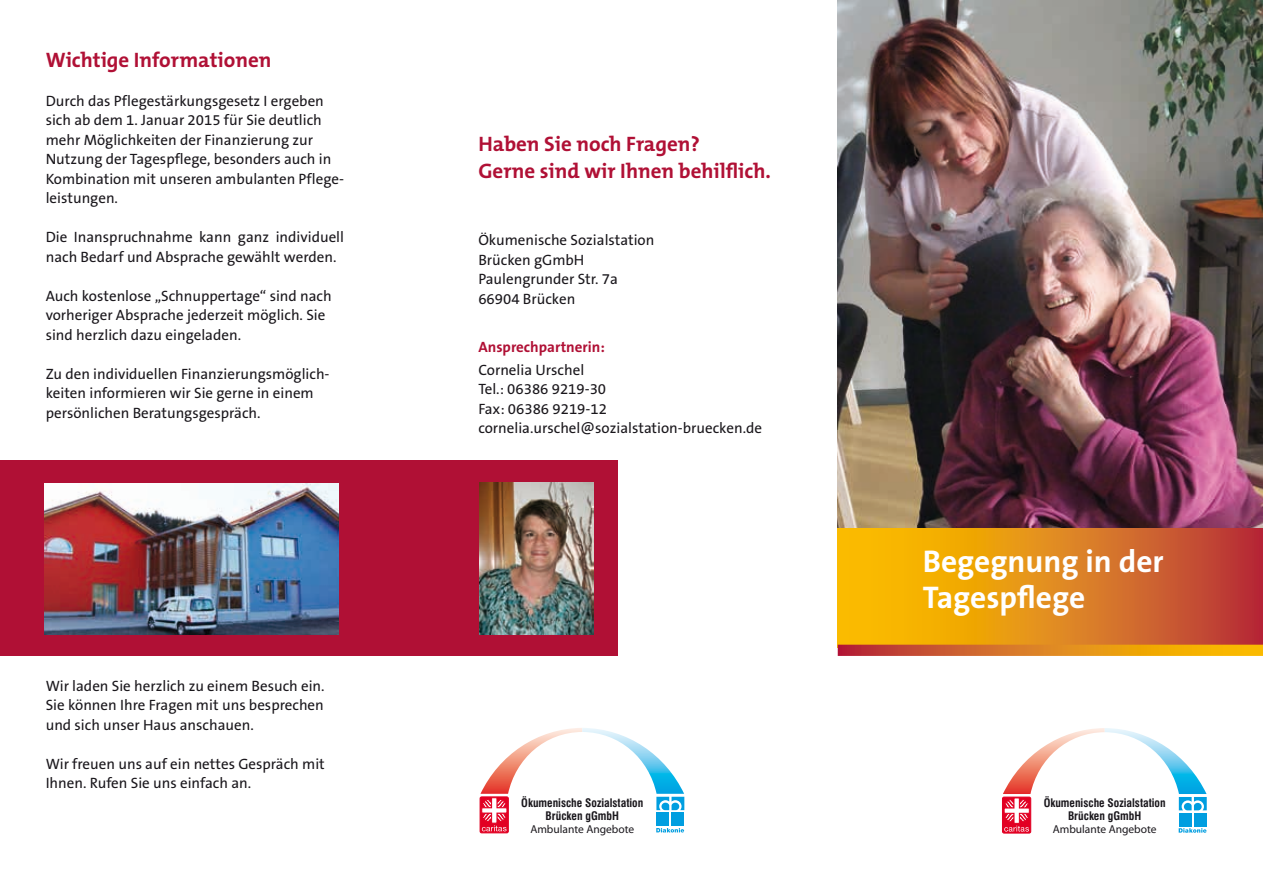
<style>
.page{position:relative;width:1263px;height:893px;background:#fff}
.page>*{position:absolute;margin:0;border:0;box-sizing:border-box;transform-origin:0 0}
.t1{font:700 31.5px/35.8px "The Sans B7";color:#fff}
.t2{font:700 21px/27px "The Mix B7";color:#b01035}
.t3{font:15px/19.5px "The Sans B5 Plain";color:#1a171c}
.t4{font:700 15px "The Sans B7";color:#b01035}
.t5{font:700 condensed 11.55px/13px "Swiss 721 BT";color:#1a171c;text-align:center}
.t6{font:11.55px "Swiss 721 Light Condensed BT";color:#1a171c}
</style>
<div class="page">
<div style="left:0;top:460px;width:618px;height:196px;background:#b01035"></div>
<img style="left:838px;top:0;width:425px;height:528px">
<svg style="left:838px;top:528px;width:425px;height:117px;background:#de841a"></svg>
<svg style="left:838px;top:645px;width:425px;height:11px;background:#dc7f1e"></svg>
<div style="left:1002px;top:797px;width:29px;height:36px;border:1px solid #e20023;border-radius:2px"></div>
<svg style="left:1003px;top:728px;width:204px;height:105px"></svg>
<div style="left:480px;top:797px;width:28px;height:36px;border:1px solid #e20023;border-radius:2px"></div>
<svg style="left:480px;top:728px;width:204px;height:104px"></svg>
<img style="left:45px;top:484px;width:293px;height:150px">
<img style="left:479px;top:483px;width:114px;height:152px">
<h2 class="t2" style="left:46px;top:47px;width:227px">Wichtige Informationen</h2>
<p class="t3" style="left:46px;top:91px;width:300px">Durch das Pflegestärkungsgesetz I ergeben sich ab dem 1. Januar 2015 für Sie deutlich mehr Möglichkeiten der Finanzierung zur Nutzung der Tagespflege, besonders auch in Kombination mit unseren ambulanten Pflege&shy;leistungen.</p>
<p class="t3" style="left:46px;top:228px;width:300px">Die Inanspruchnahme kann ganz individuell nach Bedarf und Absprache gewählt werden.</p>
<p class="t3" style="left:46px;top:286px;width:288px">Auch kostenlose „Schnuppertage“ sind nach vorheriger Absprache jederzeit möglich. Sie sind herzlich dazu eingeladen.</p>
<p class="t3" style="left:46px;top:364px;width:285px">Zu den individuellen Finanzierungsmöglich&shy;keiten informieren wir Sie gerne in einem persönlichen Beratungsgespräch.</p>
<p class="t3" style="left:46px;top:676px;width:280px;text-align:justify">Wir laden Sie herzlich zu einem Besuch ein.<br>Sie können Ihre Fragen mit uns besprechen und sich unser Haus anschauen.</p>
<p class="t3" style="left:46px;top:754px;width:281px">Wir freuen uns auf ein nettes Gespräch mit<br>Ihnen. Rufen Sie uns einfach an.</p>
<h2 class="t2" style="left:478px;top:131px;width:294px">Haben Sie noch Fragen?<br>Gerne sind wir Ihnen behilflich.</h2>
<p class="t3" style="left:478px;top:231px;width:178px">Ökumenische Sozialstation<br>Brücken gGmbH<br>Paulengrunder Str. 7a<br>66904 Brücken</p>
<p class="t4" style="left:478px;top:339px;width:128px">Ansprechpartnerin:</p>
<p class="t3" style="left:478px;top:361px;width:285px">Cornelia Urschel<br>Tel.: 06386 9219-30<br>Fax: 06386 9219-12 cornelia.urschel@sozialstation-bruecken.de</p>
<p class="t5" style="left:521px;top:796px;width:124px">Ökumenische Sozialstation<br>Brücken gGmbH</p>
<p class="t6" style="left:530px;top:822px;width:105px">Ambulante Angebote</p>
<h1 class="t1" style="left:923px;top:545px;width:242px">Begegnung in der<br>Tagespflege</h1>
<p class="t5" style="left:1044px;top:796px;width:124px">Ökumenische Sozialstation<br>Brücken gGmbH</p>
<p class="t6" style="left:1053px;top:822px;width:105px">Ambulante Angebote</p>
</div>
